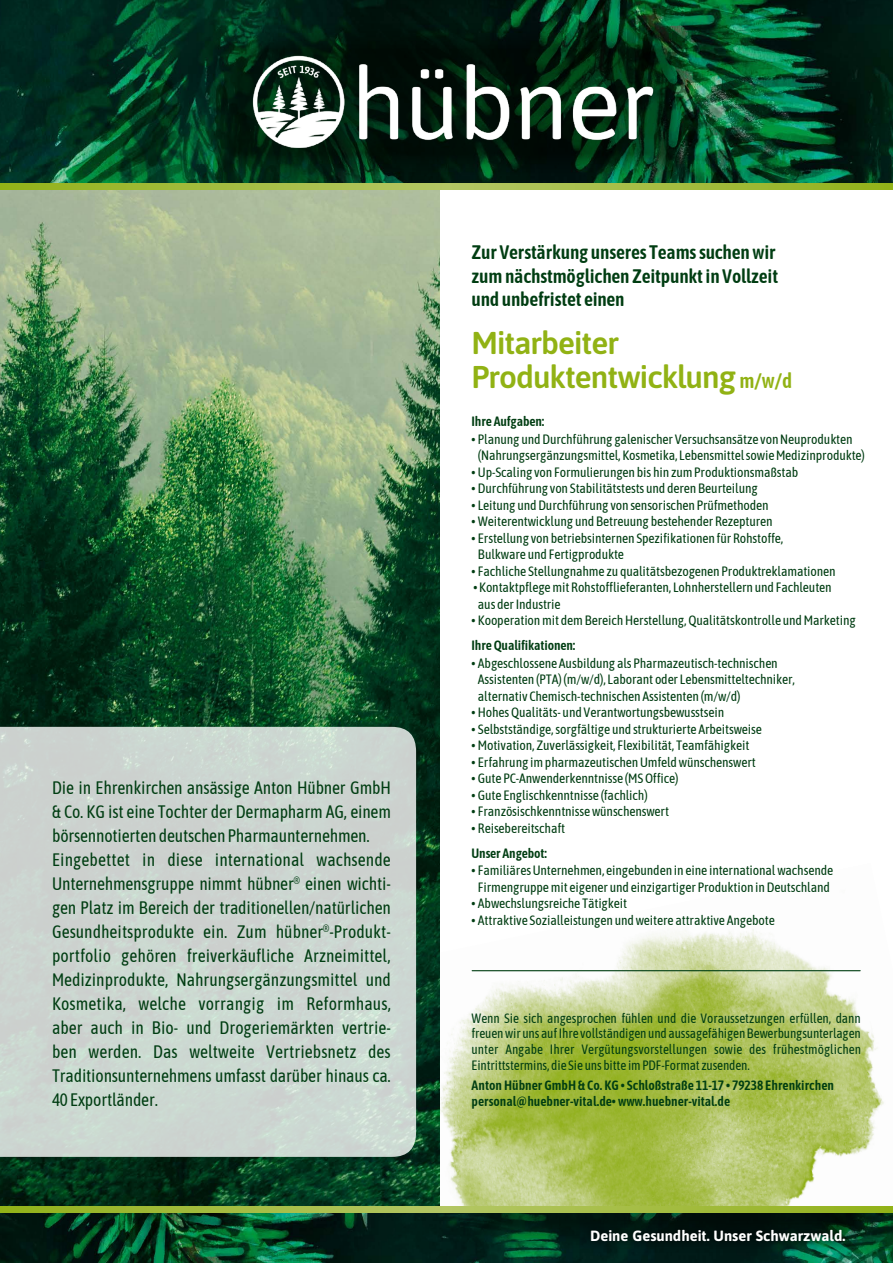
<style>
.page{position:relative;width:893px;height:1263px;background:#fff}
.page>*{position:absolute;margin:0;border:0;box-sizing:border-box;transform-origin:0 0}
.t1{font:600 31.5px/34.5px "Asap";letter-spacing:-.03em;color:#91b214}
.t2{font:600 19.5px/23.4px "Asap Condensed";letter-spacing:-.01em;color:#003d12}
.t3{font:18px/24px "Asap Condensed";color:#003d12}
.t4{font:700 14.85px "Asap";color:#fff}
.t5{font:13.5px/16.5px "Asap Condensed";letter-spacing:-.01em;color:#003d12}
.t6{font:600 13.5px/15.8px "Asap Condensed";color:#003d12}
.s1{font-family:"Asap Condensed";font-size:21px}
</style>
<div class="page">
<img style="left:439px;top:863px;width:445px;height:343px">
<img style="left:0;top:190px;width:439px;height:1016px">
<div style="left:0;top:727px;width:416px;height:430px;background:#ccd5d0"></div>
<hr style="left:472px;top:970px;width:388px;height:1px;background:#003d12">
<img style="left:0;top:1212px;width:893px;height:51px">
<svg style="left:457px;top:1212px;width:430px;height:44px;background:#07331f"></svg>
<svg style="left:582px;top:1220px;width:271px;height:29px;background:#001912"></svg>
<img style="left:0;top:0;width:893px;height:184px">
<svg style="left:205px;top:20px;width:495px;height:164px;background:#0c4023"></svg>
<img style="left:222px;top:25px;width:449px;height:153px">
<svg style="left:0;top:184px;width:893px;height:6px;background:#a3bc3f"></svg>
<svg style="left:0;top:1206px;width:893px;height:6px;background:#a3bc3f"></svg>
<p class="t3" style="left:52px;top:774px;width:340px">Die in Ehrenkirchen ansässige Anton Hübner GmbH &amp; Co. KG ist eine Tochter der Dermapharm AG, einem börsennotierten deutschen Pharmaunternehmen.<br>Eingebettet in diese international wachsende Unternehmensgruppe nimmt hübner<sup>®</sup> einen wichti&shy;gen Platz im Bereich der traditionellen/natürlichen Gesundheitsprodukte ein. Zum hübner<sup>®</sup>-Produkt&shy;portfolio gehören freiverkäufliche Arzneimittel, Medizinprodukte, Nahrungsergänzungsmittel und Kosmetika, welche vorrangig im Reformhaus, aber auch in Bio- und Drogeriemärkten vertrie&shy;ben werden. Das weltweite Vertriebsnetz des Traditionsunternehmens umfasst darüber hinaus ca.<br>40 Exportländer.</p>
<h2 class="t2" style="left:472px;top:240px;width:308px">Zur Verstärkung unseres Teams suchen wir zum nächstmöglichen Zeitpunkt in Vollzeit und unbefristet einen</h2>
<h1 class="t1" style="left:472px;top:324px;width:322px">Mitarbeiter<br>Produktentwicklung <span class="s1">m/w/d</span></h1>
<p class="t6" style="left:472px;top:413px;width:74px">Ihre Aufgaben:</p>
<p class="t5" style="left:478px;top:430px;width:388px;text-indent:-6px">• Planung und Durchführung galenischer Versuchsansätze von Neuprodukten (Nahrungsergänzungsmittel, Kosmetika, Lebensmittel sowie Medizinprodukte)</p>
<p class="t5" style="left:472px;top:463px;width:328px">• Up-Scaling von Formulierungen bis hin zum Produktionsmaßstab</p>
<p class="t5" style="left:472px;top:480px;width:288px">• Durchführung von Stabilitätstests und deren Beurteilung</p>
<p class="t5" style="left:472px;top:496px;width:299px">• Leitung und Durchführung von sensorischen Prüfmethoden</p>
<p class="t5" style="left:472px;top:513px;width:303px">• Weiterentwicklung und Betreuung bestehender Rezepturen</p>
<p class="t5" style="left:478px;top:529px;width:307px;text-indent:-6px">• Erstellung von betriebsinternen Spezifikationen für Rohstoffe,<br>Bulkware und Fertigprodukte</p>
<p class="t5" style="left:472px;top:562px;width:366px">• Fachliche Stellungnahme zu qualitätsbezogenen Produktreklamationen</p>
<p class="t5" style="left:478px;top:579px;width:355px;text-indent:-4px">• Kontaktpflege mit Rohstofflieferanten, Lohnherstellern und Fachleuten aus der Industrie</p>
<p class="t5" style="left:472px;top:612px;width:386px">• Kooperation mit dem Bereich Herstellung, Qualitätskontrolle und Marketing</p>
<p class="t6" style="left:472px;top:637px;width:105px">Ihre Qualifikationen:</p>
<p class="t5" style="left:478px;top:654px;width:319px;text-indent:-6px">• Abgeschlossene Ausbildung als Pharmazeutisch-technischen<br>Assistenten (PTA) (m/w/d), Laborant oder Lebensmitteltechniker, alternativ Chemisch-technischen Assistenten (m/w/d)</p>
<p class="t5" style="left:472px;top:704px;width:254px">• Hohes Qualitäts- und Verantwortungsbewusstsein</p>
<p class="t5" style="left:472px;top:720px;width:292px">• Selbstständige, sorgfältige und strukturierte Arbeitsweise</p>
<p class="t5" style="left:472px;top:737px;width:279px">• Motivation, Zuverlässigkeit, Flexibilität, Teamfähigkeit</p>
<p class="t5" style="left:472px;top:753px;width:286px">• Erfahrung im pharmazeutischen Umfeld wünschenswert</p>
<p class="t5" style="left:472px;top:770px;width:208px">• Gute PC-Anwenderkenntnisse (MS Office)</p>
<p class="t5" style="left:472px;top:786px;width:178px">• Gute Englischkenntnisse (fachlich)</p>
<p class="t5" style="left:472px;top:803px;width:199px">• Französischkenntnisse wünschenswert</p>
<p class="t5" style="left:472px;top:819px;width:95px">• Reisebereitschaft</p>
<p class="t6" style="left:472px;top:844px;width:77px">Unser Angebot:</p>
<p class="t5" style="left:472px;top:862px;width:363px;text-align:center">• Familiäres Unternehmen, eingebunden in eine international wachsende<br>Firmengruppe mit eigener und einzigartiger Produktion in Deutschland</p>
<p class="t5" style="left:472px;top:895px;width:157px">• Abwechslungsreiche Tätigkeit</p>
<p class="t5" style="left:472px;top:911px;width:305px">• Attraktive Sozialleistungen und weitere attraktive Angebote</p>
<p class="t5" style="left:472px;top:1009px;width:391px;line-height:15.8px;text-align:justify">Wenn Sie sich angesprochen fühlen und die Voraussetzungen erfüllen, dann freuen wir uns auf Ihre vollständigen und aussagefähigen Bewerbungsunterlagen unter Angabe Ihrer Vergütungsvorstellungen sowie des frühestmöglichen Eintrittstermins, die Sie uns bitte im PDF-Format zusenden.</p>
<p class="t6" style="left:472px;top:1076px;width:364px">Anton Hübner GmbH &amp; Co. KG • Schloßstraße 11-17 • 79238 Ehrenkirchen personal@huebner-vital.de• www.huebner-vital.de</p>
<p class="t4" style="left:590px;top:1225px;width:257px">Deine Gesundheit. Unser Schwarzwald.</p>
</div>
